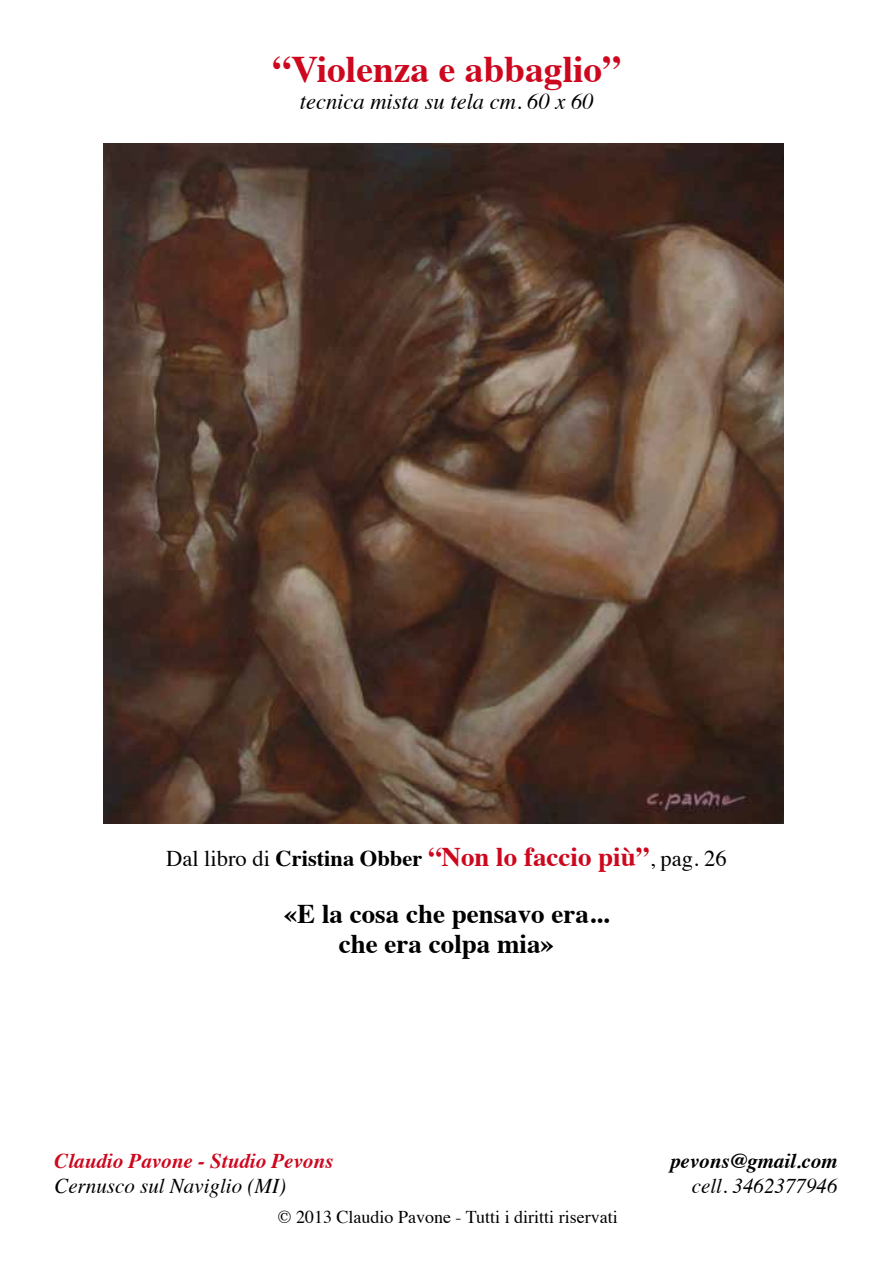
<style>
.page{position:relative;width:893px;height:1263px;background:#fff}
.page>*{position:absolute;margin:0;border:0;box-sizing:border-box;transform-origin:0 0}
.t1{font:700 37.5px "Times";color:#cd071e}
.t2{font:700 27px/30px "Times";color:#000;text-align:center}
.t3{font:22.5px "Times";color:#000}
.t4{font:italic 22.5px "Times";color:#000}
.t5{font:italic 21px "Times";color:#000}
.t6{font:italic 700 21px "Times";color:#cd071e}
.t7{font:italic 700 21px "Times";color:#000}
.t8{font:18px "Times";color:#000}
.s1{font-weight:700}
.s2{font-weight:700;font-size:27px;color:#cd071e}
</style>
<div class="page">
<img style="left:104px;top:144px;width:680px;height:680px">
<h1 class="t1" style="left:272px;top:33px;width:350px">“Violenza e abbaglio”</h1>
<p class="t4" style="left:300px;top:82px;width:295px">tecnica mista su tela cm. 60 x 60</p>
<p class="t3" style="left:166px;top:838px;width:562px">Dal libro di <span class="s1">Cristina Obber</span> <span class="s2">“Non lo faccio più”</span>, pag. 26</p>
<p class="t2" style="left:284px;top:896px;width:327px">«E la cosa che pensavo era... che era colpa mia»</p>
<p class="t6" style="left:54px;top:1141px;width:280px">Claudio Pavone - Studio Pevons</p>
<p class="t7" style="left:670px;top:1141px;width:169px">pevons@gmail.com</p>
<p class="t5" style="left:54px;top:1167px;width:233px">Cernusco sul Naviglio (MI)</p>
<p class="t5" style="left:692px;top:1167px;width:147px">cell. 3462377946</p>
<p class="t8" style="left:278px;top:1200px;width:341px">© 2013 Claudio Pavone - Tutti i diritti riservati</p>
</div>
